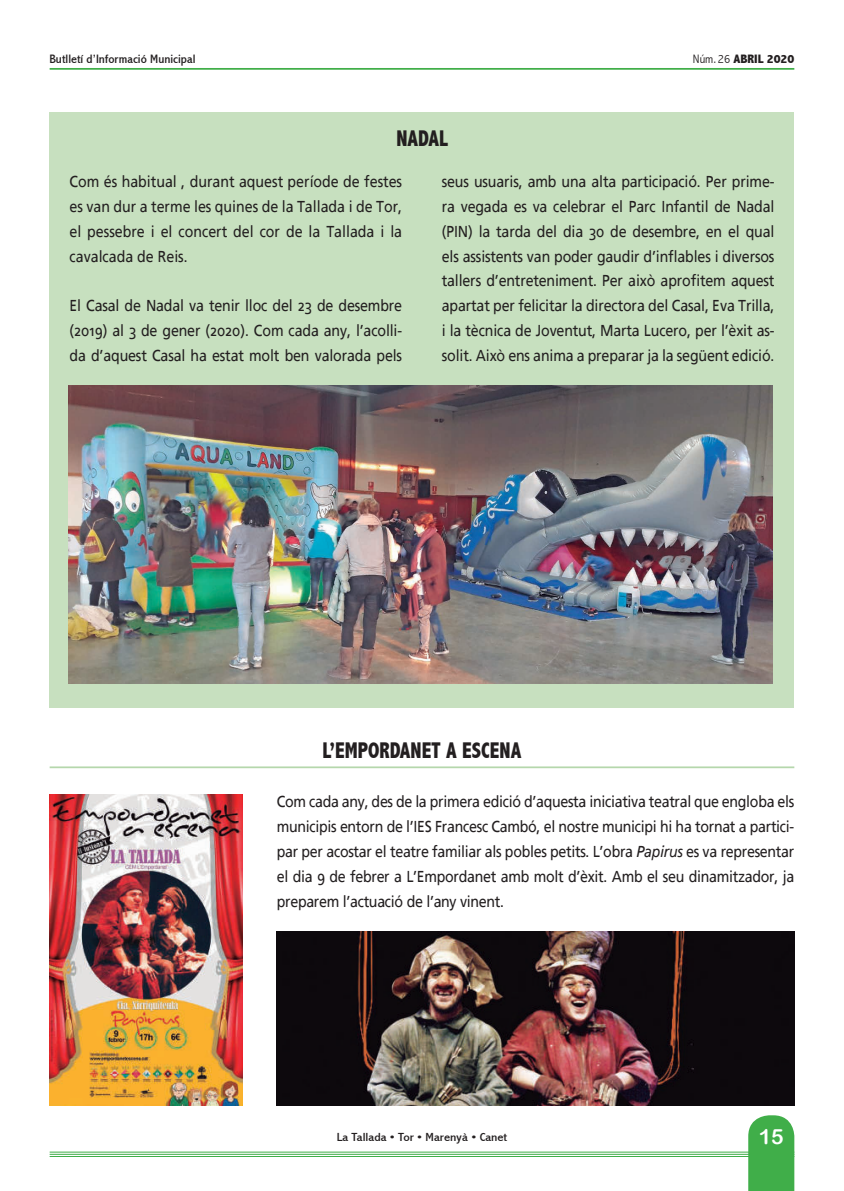
<style>
.page{position:relative;width:844px;height:1191px;background:#fff}
.page>*{position:absolute;margin:0;border:0;box-sizing:border-box;transform-origin:0 0}
.t1{font:800 condensed 22.75px "Abadi";color:#231f20;scale:.9 1}
.t2{font:21px "Arial Rounded MT Bold";color:#fff}
.t3{font:15.75px/24.8px "Frutiger Linotype";letter-spacing:-.01em;color:#231f20;text-align:justify;scale:.9 1}
.t4{font:condensed 12.25px "Abadi";color:#231f20;scale:1.1 1}
.t5{font:800 condensed 12.25px "Abadi";color:#231f20;scale:1.1 1}
.t6{font:condensed 11.72px "Abadi";color:#231f20;scale:1.19 1}
.s1{font-weight:300}
.s2{font-style:italic}
</style>
<div class="page">
<hr style="left:50px;top:1151px;width:744px;height:1px;background:#40ae49">
<hr style="left:50px;top:1153px;width:744px;height:1px;background:#40ae49">
<hr style="left:50px;top:1156px;width:744px;height:1px;background:#40ae49">
<svg style="left:748px;top:1115px;width:46px;height:76px;background:#4bb253"></svg>
<hr style="left:50px;top:68px;width:744px;height:2px;background:#40ae49">
<div style="left:50px;top:113px;width:744px;height:595px;background:#c7e0bf"></div>
<hr style="left:50px;top:766px;width:744px;height:2px;background:#b5d7ac">
<img style="left:68px;top:385px;width:704px;height:298px">
<img style="left:50px;top:794px;width:192px;height:311px">
<img style="left:277px;top:931px;width:517px;height:174px">
<p class="t4" style="left:50px;top:52px;width:134px">Butlletí d’Informació Municipal</p>
<p class="t5" style="left:692px;top:52px;width:94px"><span class="s1">Núm. 26</span> ABRIL 2020</p>
<h1 class="t1" style="left:396px;top:125px;width:58px">NADAL</h1>
<p class="t3" style="left:69px;top:169px;width:371px">Com és habitual , durant aquest període de festes es van dur a terme les quines de la Tallada i de Tor, el pessebre i el concert del cor de la Tallada i la cavalcada de Reis.</p>
<p class="t3" style="left:69px;top:293px;width:371px">El Casal de Nadal va tenir lloc del 23 de desembre (2019) al 3 de gener (2020). Com cada any, l’acolli&shy;da d’aquest Casal ha estat molt ben valorada pels</p>
<p class="t3" style="left:441px;top:169px;width:371px">seus usuaris, amb una alta participació. Per prime&shy;ra vegada es va celebrar el Parc Infantil de Nadal (PIN) la tarda del dia 30 de desembre, en el qual els assistents van poder gaudir d’inflables i diversos tallers d’entreteniment. Per això aprofitem aquest apartat per felicitar la directora del Casal, Eva Trilla, i la tècnica de Joventut, Marta Lucero, per l’èxit as&shy;solit. Això ens anima a preparar ja la següent edició.</p>
<h1 class="t1" style="left:322px;top:737px;width:222px">L’EMPORDANET A ESCENA</h1>
<p class="t3" style="left:277px;top:789px;width:576px">Com cada any, des de la primera edició d’aquesta iniciativa teatral que engloba els municipis entorn de l’IES Francesc Cambó, el nostre municipi hi ha tornat a partici&shy;par per acostar el teatre familiar als pobles petits. L’obra <span class="s2">Papirus</span> es va representar el dia 9 de febrer a L’Empordanet amb molt d’èxit. Amb el seu dinamitzador, ja preparem l’actuació de l’any vinent.</p>
<p class="t6" style="left:336px;top:1130px;width:145px">La Tallada • Tor • Marenyà • Canet</p>
<h2 class="t2" style="left:758px;top:1123px;width:26px">15</h2>
</div>
